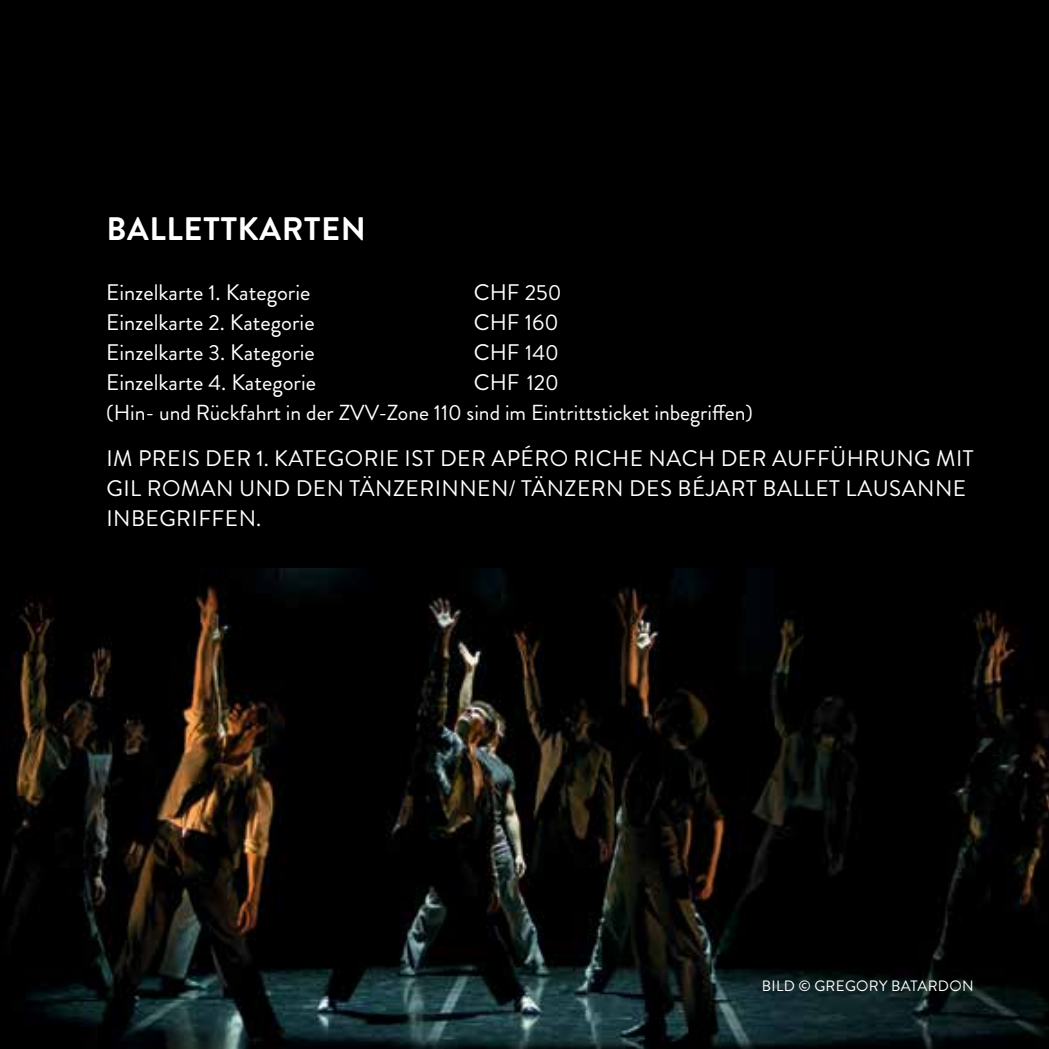
<style>
.page{position:relative;width:1049px;height:1049px;background:#000}
.page>*{position:absolute;margin:0;border:0;box-sizing:border-box;transform-origin:0 0}
.t1{font:700 32.5px "Brandon Grotesque";letter-spacing:.02em;color:#fff}
.t2{font:22.5px/30px "Brandon Grotesque";letter-spacing:.02em;color:#fff}
.t3{font:22.5px "Brandon Grotesque";color:#fff}
.t4{font:21.75px "Brandon Grotesque";color:#fff}
.t5{font:15px "Brandon Grotesque";letter-spacing:.02em;color:#fffffe}
.s1{font-size:21.75px}
</style>
<div class="page">
<img style="left:3px;top:568px;width:1046px;height:481px">
<h1 class="t1" style="left:107px;top:206px;width:261px">BALLETTKARTEN</h1>
<p class="t3" style="left:106px;top:277px;width:206px">Einzelkarte <span class="s1">1</span>. Kategorie</p>
<p class="t2" style="left:474px;top:278px;width:89px">CHF <span class="s1">250</span></p>
<p class="t3" style="left:106px;top:307px;width:210px">Einzelkarte <span class="s1">2</span>. Kategorie</p>
<p class="t2" style="left:474px;top:308px;width:86px">CHF 160</p>
<p class="t3" style="left:106px;top:337px;width:210px">Einzelkarte <span class="s1">3</span>. Kategorie</p>
<p class="t2" style="left:474px;top:338px;width:87px">CHF <span class="s1">140</span></p>
<p class="t3" style="left:106px;top:367px;width:211px">Einzelkarte <span class="s1">4</span>. Kategorie</p>
<p class="t2" style="left:474px;top:368px;width:86px">CHF <span class="s1">120</span></p>
<p class="t4" style="left:106px;top:398px;width:648px">(Hin- und Rückfahrt in der ZVV-Zone 110 sind im Eintrittsticket inbegriffen)</p>
<p class="t2" style="left:106px;top:443px;width:868px">IM PREIS DER 1. KATEGORIE IST DER APÉRO RICHE NACH DER AUFFÜHRUNG MIT<br>GIL ROMAN UND DEN TÄNZERINNEN/ TÄNZERN DES BÉJART BALLET LAUSANNE<br>INBEGRIFFEN.</p>
<p class="t5" style="left:762px;top:976px;width:213px">BILD © GREGORY BATARDON</p>
</div>
